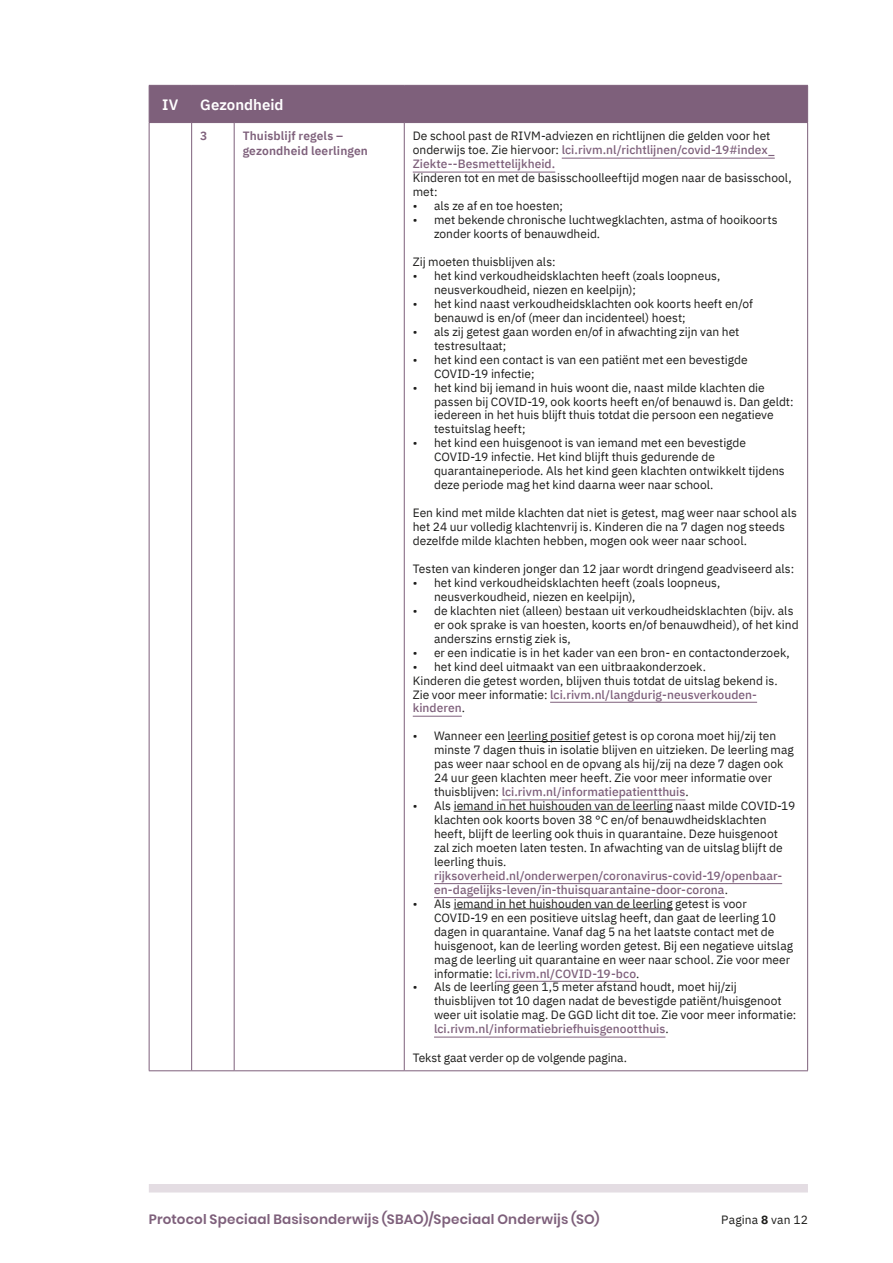
<style>
.page{position:relative;width:893px;height:1263px;background:#fff}
.page>*{position:absolute;margin:0;border:0;box-sizing:border-box;transform-origin:0 0}
.tabel_titel{font:600 15px "IBM Plex Sans";color:#fff}
.tabel_nummer{font:600 15px "IBM Plex Sans";color:#fff}
.t1{font:600 13.5px "Poppins";letter-spacing:.015em;color:#7e607b}
.tabel{font:12px/14px "IBM Plex Sans";color:#1d1d1b}
.tabel_kopje{font:600 12px/15px "IBM Plex Sans";letter-spacing:.01em;color:#7e607b}
.s1{font-weight:500;color:#7e607b}
.s2{font-weight:700}
</style>
<div class="page">
<div style="left:149px;top:1184px;width:659px;height:8px;background:#e4dde3"></div>
<div style="left:150px;top:86px;width:657px;height:36px;background:#7e607b"></div>
<hr style="left:149px;top:85px;width:43px;height:1px;background:#7e607b">
<hr style="left:149px;top:86px;width:1px;height:36px;background:#7e607b">
<hr style="left:192px;top:85px;width:42px;height:1px;background:#7e607b">
<hr style="left:191px;top:86px;width:1px;height:36px;background:#7e607b">
<hr style="left:234px;top:85px;width:170px;height:1px;background:#7e607b">
<hr style="left:404px;top:85px;width:404px;height:1px;background:#7e607b">
<hr style="left:807px;top:86px;width:1px;height:36px;background:#7e607b">
<hr style="left:149px;top:122px;width:43px;height:1px;background:#7e607b">
<hr style="left:149px;top:123px;width:1px;height:947px;background:#7e607b">
<hr style="left:149px;top:1070px;width:43px;height:1px;background:#7e607b">
<hr style="left:192px;top:122px;width:42px;height:1px;background:#7e607b">
<hr style="left:191px;top:123px;width:1px;height:947px;background:#7e607b">
<hr style="left:234px;top:122px;width:170px;height:1px;background:#7e607b">
<hr style="left:234px;top:123px;width:1px;height:947px;background:#7e607b">
<hr style="left:404px;top:122px;width:404px;height:1px;background:#7e607b">
<hr style="left:404px;top:123px;width:1px;height:947px;background:#7e607b">
<hr style="left:807px;top:123px;width:1px;height:947px;background:#7e607b">
<hr style="left:192px;top:1070px;width:42px;height:1px;background:#7e607b">
<hr style="left:234px;top:1070px;width:170px;height:1px;background:#7e607b">
<hr style="left:404px;top:1070px;width:404px;height:1px;background:#7e607b">
<hr style="left:562px;top:158px;width:213px;height:1px;background:#7e607b">
<hr style="left:413px;top:172px;width:142px;height:1px;background:#7e607b">
<hr style="left:550px;top:702px;width:207px;height:1px;background:#7e607b">
<hr style="left:413px;top:716px;width:49px;height:1px;background:#7e607b">
<hr style="left:507px;top:741px;width:83px;height:1px;background:#1d1d1b">
<hr style="left:502px;top:799px;width:183px;height:1px;background:#7e607b">
<hr style="left:454px;top:811px;width:218px;height:1px;background:#1d1d1b">
<hr style="left:434px;top:883px;width:348px;height:1px;background:#7e607b">
<hr style="left:434px;top:897px;width:291px;height:1px;background:#7e607b">
<hr style="left:454px;top:908px;width:218px;height:1px;background:#1d1d1b">
<hr style="left:495px;top:981px;width:141px;height:1px;background:#7e607b">
<hr style="left:434px;top:1037px;width:231px;height:1px;background:#7e607b">
<p class="tabel_nummer" style="left:162px;top:93px;width:18px">IV</p>
<p class="tabel_titel" style="left:200px;top:93px;width:85px">Gezondheid</p>
<p class="tabel_kopje" style="left:200px;top:128px;width:9px">3</p>
<p class="tabel_kopje" style="left:243px;top:128px;width:127px">Thuisblijf regels – gezondheid leerlingen</p>
<p class="tabel" style="left:413px;top:128px;width:363px">De school past de RIVM-adviezen en richtlijnen die gelden voor het onderwijs toe. Zie hiervoor: <span class="s1">lci.rivm.nl/richtlijnen/covid-19#index_<br>Ziekte--Besmettelijkheid.</span></p>
<p class="tabel" style="left:413px;top:170px;width:380px">Kinderen tot en met de basisschoolleeftijd mogen naar de basisschool, met:</p>
<p class="tabel" style="left:413px;top:198px;width:152px">• als ze af en toe hoesten;</p>
<p class="tabel" style="left:434px;top:212px;width:345px;text-indent:-21px">• met bekende chronische luchtwegklachten, astma of hooikoorts zonder koorts of benauwdheid.</p>
<p class="tabel" style="left:413px;top:254px;width:144px">Zij moeten thuisblijven als:</p>
<p class="tabel" style="left:434px;top:268px;width:288px;text-indent:-21px">• het kind verkoudheidsklachten heeft (zoals loopneus, neusverkoudheid, niezen en keelpijn);</p>
<p class="tabel" style="left:434px;top:296px;width:321px;text-indent:-21px">• het kind naast verkoudheidsklachten ook koorts heeft en/of benauwd is en/of (meer dan incidenteel) hoest;</p>
<p class="tabel" style="left:434px;top:323px;width:307px;text-indent:-21px">• als zij getest gaan worden en/of in afwachting zijn van het testresultaat;</p>
<p class="tabel" style="left:434px;top:351px;width:315px;text-indent:-21px">• het kind een contact is van een patiënt met een bevestigde<br>COVID-19 infectie;</p>
<p class="tabel" style="left:434px;top:379px;width:361px;text-indent:-21px">• het kind bij iemand in huis woont die, naast milde klachten die passen bij COVID-19, ook koorts heeft en/of benauwd is. Dan geldt: iedereen in het huis blijft thuis totdat die persoon een negatieve testuitslag heeft;</p>
<p class="tabel" style="left:434px;top:435px;width:352px;text-indent:-21px">• het kind een huisgenoot is van iemand met een bevestigde COVID-19 infectie. Het kind blijft thuis gedurende de quarantaineperiode. Als het kind geen klachten ontwikkelt tijdens deze periode mag het kind daarna weer naar school.</p>
<p class="tabel" style="left:413px;top:505px;width:386px">Een kind met milde klachten dat niet is getest, mag weer naar school als het 24 uur volledig klachtenvrij is. Kinderen die na 7 dagen nog steeds dezelfde milde klachten hebben, mogen ook weer naar school.</p>
<p class="tabel" style="left:413px;top:561px;width:383px">Testen van kinderen jonger dan 12 jaar wordt dringend geadviseerd als:</p>
<p class="tabel" style="left:434px;top:575px;width:288px;text-indent:-21px">• het kind verkoudheidsklachten heeft (zoals loopneus, neusverkoudheid, niezen en keelpijn),</p>
<p class="tabel" style="left:434px;top:602px;width:366px;text-indent:-21px">• de klachten niet (alleen) bestaan uit verkoudheidsklachten (bijv. als er ook sprake is van hoesten, koorts en/of benauwdheid), of het kind anderszins ernstig ziek is,</p>
<p class="tabel" style="left:413px;top:644px;width:378px">• er een indicatie is in het kader van een bron- en contactonderzoek,</p>
<p class="tabel" style="left:413px;top:658px;width:295px">• het kind deel uitmaakt van een uitbraakonderzoek.</p>
<p class="tabel" style="left:413px;top:672px;width:366px">Kinderen die getest worden, blijven thuis totdat de uitslag bekend is.<br>Zie voor meer informatie: <span class="s1">lci.rivm.nl/langdurig-neusverkouden&shy;kinderen</span>.</p>
<p class="tabel" style="left:434px;top:728px;width:361px;text-indent:-21px">• Wanneer een leerling positief getest is op corona moet hij/zij ten minste 7 dagen thuis in isolatie blijven en uitzieken. De leerling mag pas weer naar school en de opvang als hij/zij na deze 7 dagen ook 24 uur geen klachten meer heeft. Zie voor meer informatie over thuisblijven: <span class="s1">lci.rivm.nl/informatiepatientthuis</span>.</p>
<p class="tabel" style="left:434px;top:798px;width:363px;text-indent:-21px">• Als iemand in het huishouden van de leerling naast milde COVID-19 klachten ook koorts boven 38 °C en/of benauwdheidsklachten heeft, blijft de leerling ook thuis in quarantaine. Deze huisgenoot zal zich moeten laten testen. In afwachting van de uitslag blijft de leerling thuis. <span class="s1">rijksoverheid.nl/onderwerpen/coronavirus-covid-19/openbaar&shy;en-dagelijks-leven/in-thuisquarantaine-door-corona</span>.</p>
<p class="tabel" style="left:434px;top:895px;width:361px;text-indent:-21px">• Als iemand in het huishouden van de leerling getest is voor COVID-19 en een positieve uitslag heeft, dan gaat de leerling 10 dagen in quarantaine. Vanaf dag 5 na het laatste contact met de huisgenoot, kan de leerling worden getest. Bij een negatieve uitslag mag de leerling uit quarantaine en weer naar school. Zie voor meer informatie: <span class="s1">lci.rivm.nl/COVID-19-bco</span>.</p>
<p class="tabel" style="left:434px;top:979px;width:364px;text-indent:-21px">• Als de leerling geen 1,5 meter afstand houdt, moet hij/zij thuisblijven tot 10 dagen nadat de bevestigde patiënt/huisgenoot weer uit isolatie mag. De GGD licht dit toe. Zie voor meer informatie: <span class="s1">lci.rivm.nl/informatiebriefhuisgenootthuis</span>.</p>
<p class="tabel" style="left:413px;top:1050px;width:216px">Tekst gaat verder op de volgende pagina.</p>
<p class="t1" style="left:149px;top:1211px;width:452px">Protocol Speciaal Basisonderwijs (SBAO)/Speciaal Onderwijs (SO)</p>
<p class="tabel" style="left:721px;top:1211px;width:88px">Pagina <span class="s2">8</span> van 12</p>
</div>
